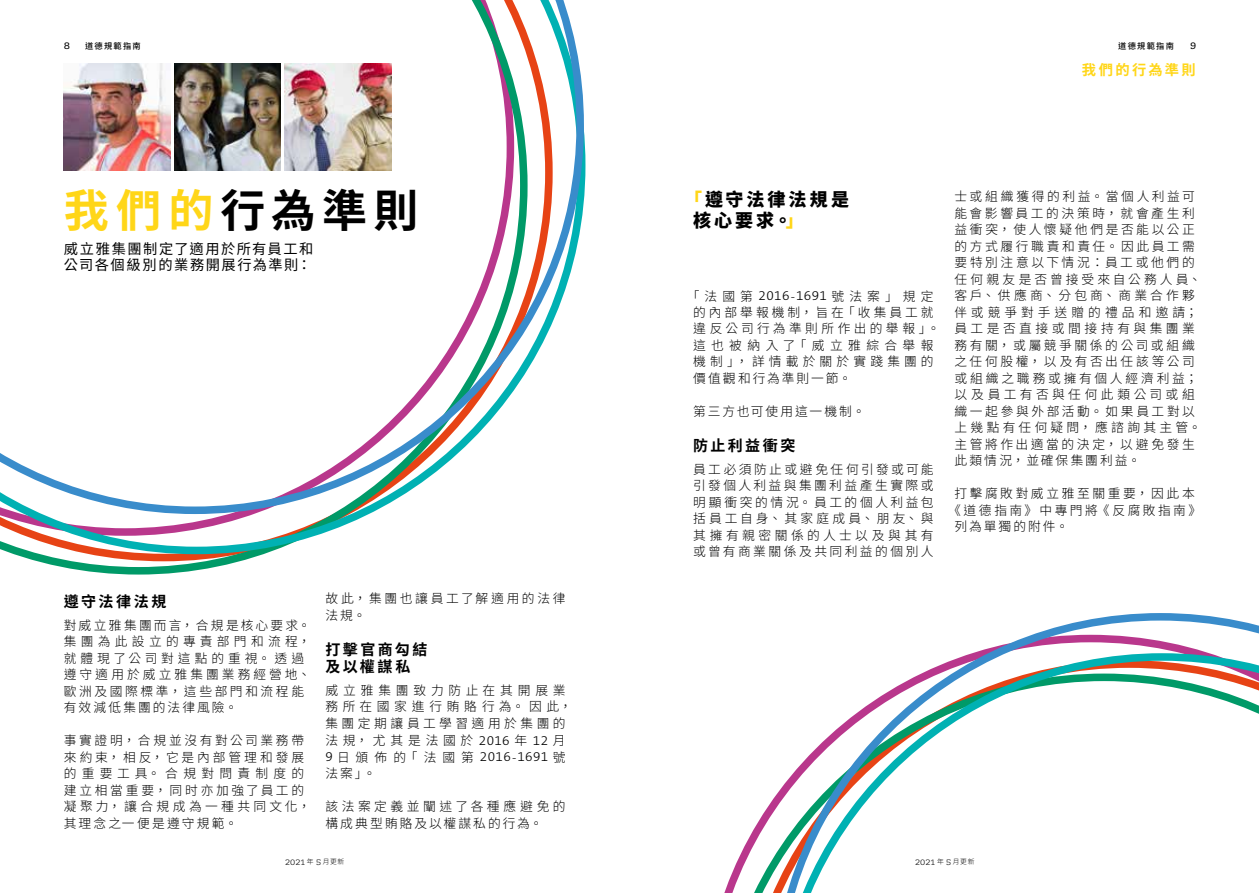
<style>
.page{position:relative;width:1259px;height:893px;background:#fff}
.page>*{position:absolute;margin:0;border:0;box-sizing:border-box;transform-origin:0 0}
.t1{font:700 45px "Noto Sans CJ Ktc";letter-spacing:.15em;color:#000}
.t2{font:900 18px/21px "Noto Sans CJ Ktc";letter-spacing:.17em;color:#000}
.t3{font:700 15px/16.6px "Noto Sans CJ Ktc";letter-spacing:.165em;color:#000}
.t4{font:14.25px/16.5px "Noto Sans CJ Ktc";letter-spacing:.105em;color:#000}
.t5{font:700 14.25px "Noto Sans CJ Ktc";letter-spacing:.165em;color:#ffd618}
.t6{font:300 12.75px/16.5px "Noto Sans CJ Ktc";letter-spacing:.225em;color:#000}
.t7{font:300 12.75px/16.4px "Noto Sans CJ Ktc";letter-spacing:.28em;color:#000}
.t8{font:300 12.75px/16.6px "Noto Sans CJ Ktc";letter-spacing:.365em;color:#000}
.t9{font:300 12.75px/16.6px "Noto Sans CJ Ktc";letter-spacing:.18em;color:#000}
.t10{font:300 12.75px/16.6px "Noto Sans CJ Ktc";letter-spacing:.205em;color:#000}
.t11{font:300 12.75px "Noto Sans CJ Ktc";letter-spacing:.19em;color:#000}
.t12{font:300 12.75px "Noto Sans CJ Ktc";letter-spacing:.2em;color:#000}
.t13{font:300 12.75px "Noto Sans CJ Ktc";letter-spacing:.14em;color:#000}
.t14{font:300 12.75px "Noto Sans CJ Ktc";letter-spacing:.155em;color:#000}
.t15{font:9px "FS Rufus";color:#000}
.t16{font:500 8.25px "Noto Sans CJ Ktc";letter-spacing:.15em;color:#000}
.t17{font:300 7.5px "FS Rufus";color:#000}
.s1{color:#ffd618}
.s2{font-family:"The Sans B3";font-size:13.5px}
.s3{font-family:"Noto Sans CJ Ktc";font-size:6.75px}
</style>
<div class="page">
<svg style="left:13px;top:554px;width:251px;height:21px"></svg>
<svg style="left:0;top:132px;width:585px;height:422px"></svg>
<svg style="left:0;top:0;width:584px;height:514px"></svg>
<img style="left:174px;top:64px;width:107px;height:106px">
<img style="left:64px;top:64px;width:106px;height:106px">
<img style="left:285px;top:64px;width:106px;height:106px">
<svg style="left:724px;top:802px;width:47px;height:91px"></svg>
<svg style="left:771px;top:613px;width:488px;height:280px"></svg>
<p class="t15" style="left:64px;top:39px;width:8px">8</p>
<p class="t16" style="left:85px;top:41px;width:57px">道德規範指南</p>
<p class="t16" style="left:1118px;top:41px;width:57px">道德規範指南</p>
<p class="t15" style="left:1190px;top:39px;width:8px">9</p>
<h1 class="t1" style="left:64px;top:185px;width:356px"><span class="s1">我們的</span>行為準則</h1>
<p class="t4" style="left:64px;top:241px;width:251px">威立雅集團制定了適用於所有員工和公司各個級別的業務開展行為準則：</p>
<p class="t3" style="left:64px;top:593px;width:104px">遵守法律法規</p>
<p class="t6" style="left:64px;top:617px;width:248px">對威立雅集團而言，合規是核心要求。集團為此設立的專責部門和流程，就體現了公司對這點的重視。透過遵守適用於威立雅集團業務經營地、歐洲及國際標準，這些部門和流程能有效減低集團的法律風險。</p>
<p class="t6" style="left:64px;top:732px;width:248px">事實證明，合規並沒有對公司業務帶來約束，相反，它是內部管理和發展的重要工具。合規對問責制度的建立相當重要，同时亦加強了員工的凝聚力，讓合規成為一種共同文化，其理念之一便是遵守規範。</p>
<p class="t10" style="left:325px;top:591px;width:242px">故此，集團也讓員工了解適用的法律法規。</p>
<p class="t3" style="left:325px;top:642px;width:104px">打擊官商勾結及以權謀私</p>
<p class="t8" style="left:325px;top:682px;width:248px">威立雅集團致力防止在其開展業務所在國家進行賄賂行為。因此，集團定期讓員工學習適用於集團的法規，尤其是法國於<span class="s2">2016</span>年<span class="s2">12</span>月<br><span class="s2">9</span> 日頒佈的「法國第 <span class="s2">2016</span>-<span class="s2">1691</span> 號法案」。</p>
<p class="t9" style="left:325px;top:798px;width:242px">該法案定義並闡述了各種應避免的構成典型賄賂及以權謀私的行為。</p>
<p class="t5" style="left:1081px;top:62px;width:115px">我們的行為準則</p>
<h2 class="t2" style="left:693px;top:189px;width:157px;text-indent:-9px"><span class="s1">「</span>遵守法律法規是核心要求。<span class="s1">」</span></h2>
<p class="t7" style="left:693px;top:288px;width:248px;text-indent:-6px">「法國第<span class="s2">2016</span>-<span class="s2">1691</span>號法案」規定的內部舉報機制，旨在「收集員工就違反公司行為準則所作出的舉報」。這也被納入了「威立雅綜合舉報機制」，詳情載於關於實踐集團的價值觀和行為準則一節。</p>
<p class="t13" style="left:693px;top:404px;width:173px">第三方也可使用這一機制。</p>
<p class="t3" style="left:693px;top:437px;width:104px">防止利益衝突</p>
<p class="t6" style="left:693px;top:461px;width:242px;text-align:justify">員工必須防止或避免任何引發或可能引發個人利益與集團利益產生實際或明顯衝突的情況。員工的個人利益包括員工自身、其家庭成員、朋友、與其擁有親密關係的人士以及與其有或曾有商業關係及共同利益的個別人</p>
<p class="t6" style="left:954px;top:189px;width:248px">士或組織獲得的利益。當個人利益可能會影響員工的決策時，就會產生利益衝突，使人懷疑他們是否能以公正的方式履行職責和責任。因此員工需要特別注意以下情況：員工或他們的任何親友是否曾接受來自公務人員、客戶、供應商、分包商、商業合作夥伴或競爭對手送贈的禮品和邀請；員工是否直接或間接持有與集團業務有關，或屬競爭關係的公司或組織之任何股權，以及有否出任該等公司或組織之職務或擁有個人經濟利益；以及員工有否與任何此類公司或組織一起參與外部活動。如果員工對以上幾點有任何疑問，應諮詢其主管。主管將作出適當的決定，以避免發生此類情況，並確保集團利益。</p>
<p class="t12" style="left:954px;top:487px;width:242px">打擊腐敗對威立雅至關重要，因此本</p>
<p class="t11" style="left:948px;top:503px;width:254px">《道德指南》中專門將《反腐敗指南》</p>
<p class="t14" style="left:954px;top:520px;width:116px">列為單獨的附件。</p>
<p class="t17" style="left:285px;top:856px;width:61px">2021 <span class="s3">年</span> 5 <span class="s3">月更新</span></p>
<p class="t17" style="left:915px;top:856px;width:61px">2021 <span class="s3">年</span> 5 <span class="s3">月更新</span></p>
</div>
